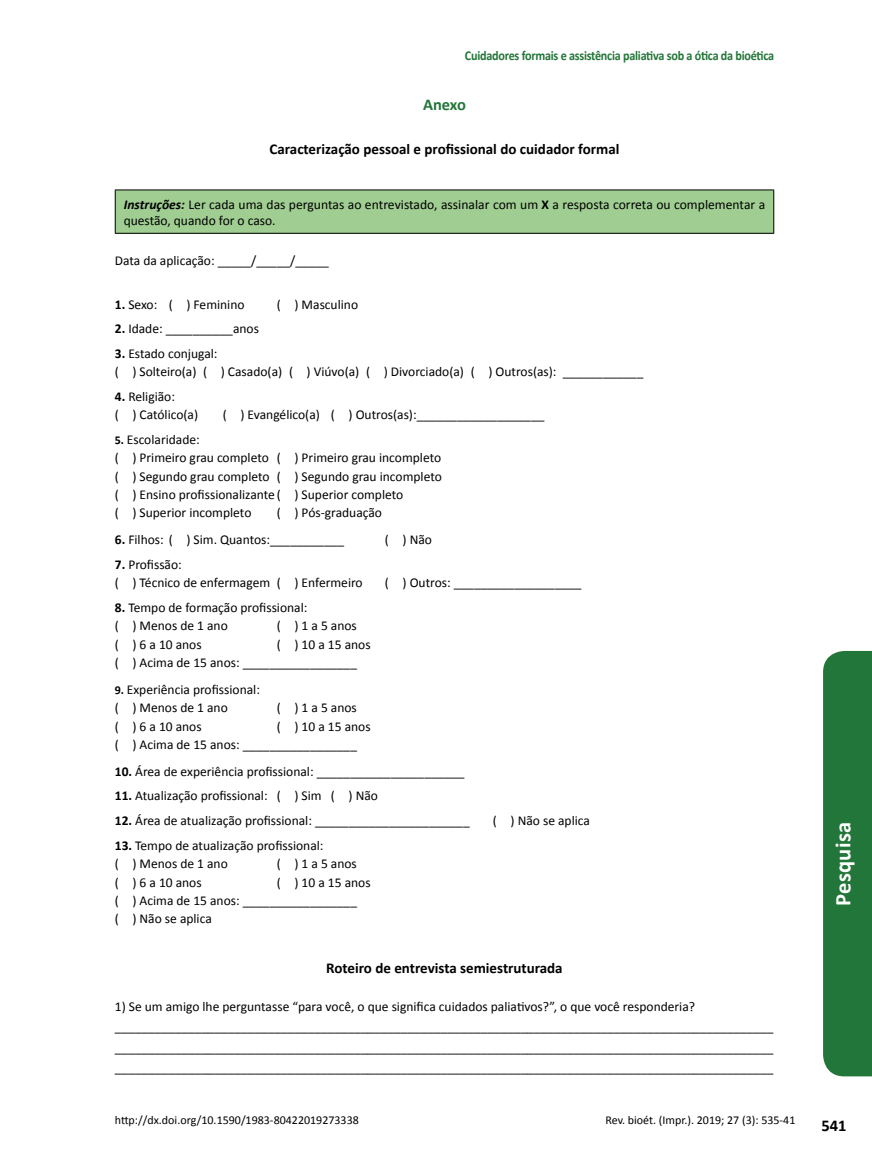
<style>
.page{position:relative;width:872px;height:1170px;background:#fff}
.page>*{position:absolute;margin:0;border:0;box-sizing:border-box;transform-origin:0 0}
.t1{font:700 22.5px "Calibri";letter-spacing:.02em;color:#fff}
.t2{font:700 16.5px "Calibri";letter-spacing:-.01em;color:#237639}
.t3{font:700 16.5px "Calibri";color:#000}
.t4{font:700 15px "Calibri";color:#000}
.t5{font:13.5px/18.3px "Calibri";color:#000}
.t6{font:700 13.5px "Calibri";letter-spacing:-.02em;color:#237639;scale:.9 1}
.t7{font:12px "Calibri";color:#000}
.s1{font-weight:700;font-style:italic}
.s2{font-weight:700}
.s3{font-weight:700;font-size:12px}
</style>
<div class="page">
<div style="left:115px;top:190px;width:658px;height:43px;background:#a0cd92"></div>
<hr style="left:115px;top:189px;width:659px;height:1px;background:#000">
<hr style="left:115px;top:233px;width:659px;height:1px;background:#000">
<hr style="left:115px;top:190px;width:1px;height:43px;background:#000">
<hr style="left:773px;top:190px;width:1px;height:43px;background:#000">
<div style="left:823px;top:651px;width:49px;height:425px;background:#237639"></div>
<p class="t6" style="left:465px;top:46px;width:345px">Cuidadores formais e assistência paliativa sob a ótica da bioética</p>
<p class="t2" style="left:423px;top:93px;width:44px">Anexo</p>
<p class="t4" style="left:269px;top:138px;width:351px">Caracterização pessoal e profissional do cuidador formal</p>
<p class="t5" style="left:124px;top:196px;width:643px;line-height:16.2px"><span class="s1">Instruções:</span> Ler cada uma das perguntas ao entrevistado, assinalar com um <span class="s2">X</span> a resposta correta ou complementar a questão, quando for o caso.</p>
<p class="t5" style="left:115px;top:251px;width:216px">Data da aplicação: _____/_____/_____</p>
<p class="t5" style="left:115px;top:295px;width:131px"><span class="s2">1.</span> Sexo: ( ) Feminino</p>
<p class="t5" style="left:277px;top:295px;width:83px">( ) Masculino</p>
<p class="t5" style="left:115px;top:319px;width:146px"><span class="s2">2.</span> Idade: __________anos</p>
<p class="t5" style="left:115px;top:344px;width:530px"><span class="s2">3.</span> Estado conjugal:<br>( ) Solteiro(a) ( ) Casado(a) ( ) Viúvo(a) ( ) Divorciado(a) ( ) Outros(as): ____________</p>
<p class="t5" style="left:115px;top:387px;width:85px"><span class="s2">4.</span> Religião:<br>( ) Católico(a)</p>
<p class="t5" style="left:223px;top:406px;width:323px">( ) Evangélico(a) ( ) Outros(as):___________________</p>
<p class="t5" style="left:115px;top:430px;width:328px"><span class="s3">5.</span> Escolaridade:<br>( ) Primeiro grau completo ( ) Primeiro grau incompleto ( ) Segundo grau completo ( ) Segundo grau incompleto ( ) Ensino profissionalizante ( ) Superior completo<br>( ) Superior incompleto</p>
<p class="t5" style="left:277px;top:504px;width:107px">( ) Pós-graduação</p>
<p class="t5" style="left:115px;top:530px;width:231px"><span class="s2">6.</span> Filhos: ( ) Sim. Quantos:___________</p>
<p class="t5" style="left:385px;top:530px;width:49px">( ) Não</p>
<p class="t5" style="left:115px;top:555px;width:249px"><span class="s2">7.</span> Profissão:<br>( ) Técnico de enfermagem ( ) Enfermeiro</p>
<p class="t5" style="left:385px;top:573px;width:198px">( ) Outros: ___________________</p>
<p class="t5" style="left:115px;top:598px;width:194px"><span class="s2">8.</span> Tempo de formação profissional: ( ) Menos de 1 ano</p>
<p class="t5" style="left:277px;top:616px;width:81px">( ) 1 a 5 anos</p>
<p class="t5" style="left:115px;top:635px;width:257px;text-indent:162px">( ) 10 a 15 anos ( ) Acima de 15 anos: _________________</p>
<p class="t5" style="left:115px;top:680px;width:147px"><span class="s3">9.</span> Experiência profissional: ( ) Menos de 1 ano</p>
<p class="t5" style="left:115px;top:635px;width:88px">( ) 6 a 10 anos</p>
<p class="t5" style="left:277px;top:698px;width:81px">( ) 1 a 5 anos</p>
<p class="t5" style="left:115px;top:717px;width:88px">( ) 6 a 10 anos</p>
<p class="t5" style="left:115px;top:717px;width:257px;text-indent:162px">( ) 10 a 15 anos ( ) Acima de 15 anos: _________________</p>
<p class="t5" style="left:115px;top:762px;width:351px"><span class="s2">10.</span> Área de experiência profissional: ______________________</p>
<p class="t5" style="left:115px;top:786px;width:265px"><span class="s2">11.</span> Atualização profissional: ( ) Sim ( ) Não</p>
<p class="t5" style="left:115px;top:811px;width:356px"><span class="s2">12.</span> Área de atualização profissional: _______________________</p>
<p class="t5" style="left:493px;top:811px;width:98px">( ) Não se aplica</p>
<p class="t5" style="left:115px;top:836px;width:210px"><span class="s2">13.</span> Tempo de atualização profissional: ( ) Menos de 1 ano</p>
<p class="t5" style="left:277px;top:854px;width:81px">( ) 1 a 5 anos</p>
<p class="t5" style="left:115px;top:872px;width:257px;text-indent:162px">( ) 10 a 15 anos ( ) Acima de 15 anos: _________________<br>( ) Não se aplica</p>
<p class="t4" style="left:326px;top:957px;width:238px">Roteiro de entrevista semiestruturada</p>
<p class="t5" style="left:115px;top:995px;width:660px;line-height:20.4px">1) Se um amigo lhe perguntasse “para você, o que significa cuidados paliativos?”, o que você responderia? ___________________________________________________________________________________________________ ___________________________________________________________________________________________________ ___________________________________________________________________________________________________</p>
<p class="t5" style="left:115px;top:872px;width:88px">( ) 6 a 10 anos</p>
<p class="t7" style="left:115px;top:1112px;width:245px">http://dx.doi.org/10.1590/1983-80422019273338</p>
<p class="t7" style="left:605px;top:1112px;width:191px">Rev. bioét. (Impr.). 2019; 27 (3): 535-41</p>
<h1 class="t1" style="left:827px;top:906px;width:86px;rotate:-90deg">Pesquisa</h1>
<p class="t3" style="left:821px;top:1113px;width:27px">541</p>
</div>
